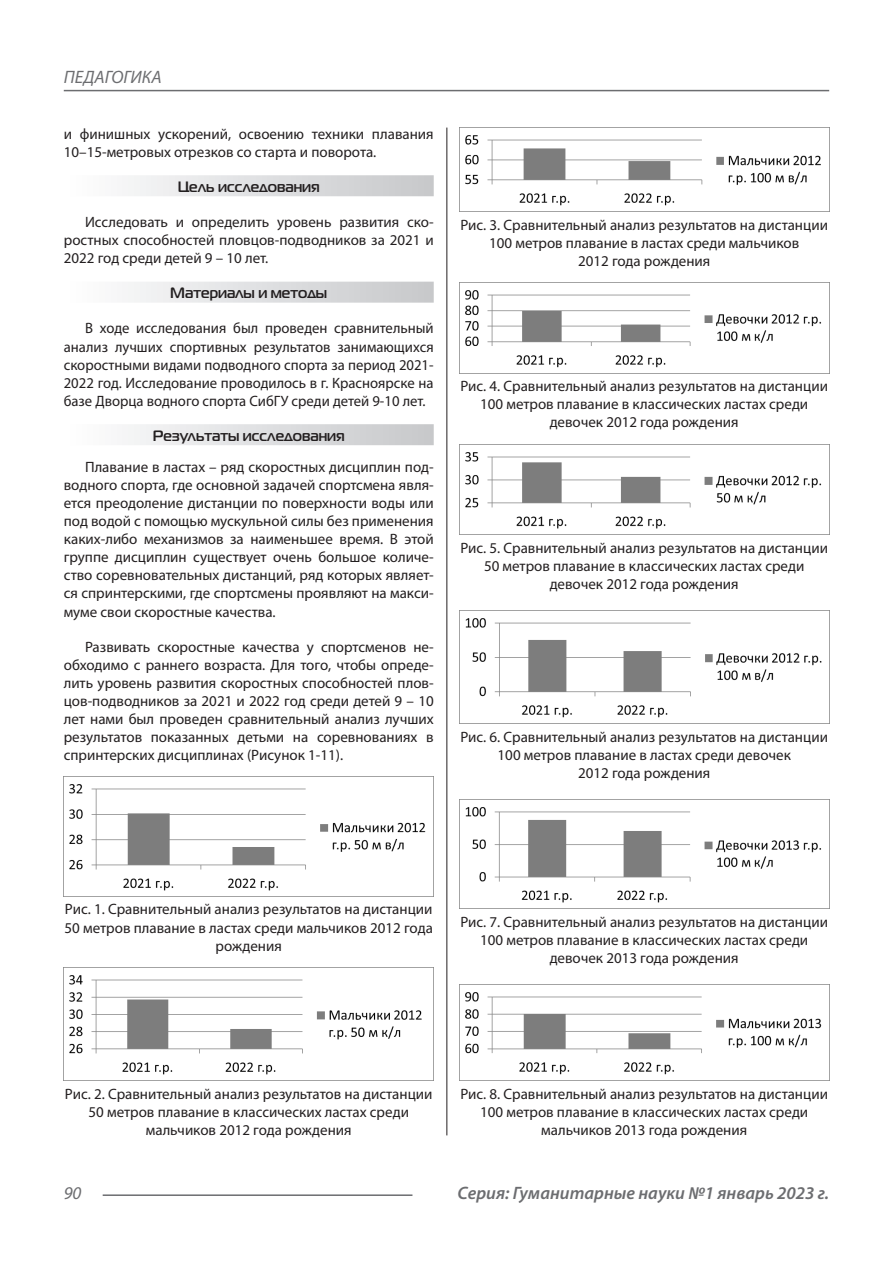
<style>
.page{position:relative;width:893px;height:1263px;background:#fff}
.page>*{position:absolute;margin:0;border:0;box-sizing:border-box;transform-origin:0 0}
.t1{font:italic 600 18px "Myriad Pro";color:#6c6d70}
.t2{font:italic 18px "Myriad Pro";color:#6c6d70}
.Статья_текст{font:15px/18.1px "Myriad Pro";color:#231f20;text-align:center}
.Статья_подзаголовок{font:700 15px "Magistral C";color:#231f20}
</style>
<div class="page">
<hr style="left:446px;top:128px;width:1px;height:1007px;background:#231f20">
<hr style="left:103px;top:1194px;width:309px;height:2px;background:#6c6d70">
<hr style="left:64px;top:90px;width:765px;height:1px;background:#6c6d70">
<div style="left:64px;top:175px;width:370px;height:21px;background:linear-gradient(to right,#fefeff,#c6c8ca)"></div>
<div style="left:64px;top:282px;width:370px;height:21px;background:linear-gradient(to right,#fefeff,#c6c8ca)"></div>
<div style="left:64px;top:424px;width:370px;height:21px;background:linear-gradient(to right,#fefeff,#c6c8ca)"></div>
<img style="left:64px;top:776px;width:370px;height:120px">
<img style="left:64px;top:968px;width:370px;height:113px">
<img style="left:459px;top:128px;width:370px;height:84px">
<img style="left:459px;top:282px;width:370px;height:91px">
<img style="left:459px;top:444px;width:370px;height:91px">
<img style="left:459px;top:610px;width:370px;height:113px">
<img style="left:459px;top:799px;width:370px;height:110px">
<img style="left:459px;top:984px;width:370px;height:97px">
<p class="t2" style="left:64px;top:66px;width:100px">ПЕДАГОГИКА</p>
<p class="Статья_текст" style="left:64px;top:124px;width:371px;text-align:left">и финишных ускорений, освоению техники плавания<br>10–15-метровых отрезков со старта и поворота.</p>
<p class="Статья_подзаголовок" style="left:178px;top:178px;width:144px">Цель исследования</p>
<p class="Статья_текст" style="left:64px;top:213px;width:371px;text-align:justify;text-indent:21px">Исследовать и определить уровень развития ско&shy;ростных способностей пловцов-подводников за 2021 и 2022 год среди детей 9 – 10 лет.</p>
<p class="Статья_подзаголовок" style="left:170px;top:284px;width:158px">Материалы и методы</p>
<p class="Статья_текст" style="left:64px;top:319px;width:371px;text-align:justify;text-indent:21px">В ходе исследования был проведен сравнительный анализ лучших спортивных результатов занимающихся скоростными видами подводного спорта за период 2021- 2022 год. Исследование проводилось в г. Красноярске на базе Дворца водного спорта СибГУ среди детей 9-10 лет.</p>
<p class="Статья_подзаголовок" style="left:153px;top:427px;width:193px">Результаты исследования</p>
<p class="Статья_текст" style="left:64px;top:457px;width:371px;text-align:justify;text-indent:21px">Плавание в ластах – ряд скоростных дисциплин под&shy;водного спорта, где основной задачей спортсмена явля&shy;ется преодоление дистанции по поверхности воды или под водой с помощью мускульной силы без применения каких-либо механизмов за наименьшее время. В этой группе дисциплин существует очень большое количе&shy;ство соревновательных дистанций, ряд которых являет&shy;ся спринтерскими, где спортсмены проявляют на макси&shy;муме свои скоростные качества.</p>
<p class="Статья_текст" style="left:64px;top:637px;width:371px;text-align:justify;text-indent:21px">Развивать скоростные качества у спортсменов не&shy;обходимо с раннего возраста. Для того, чтобы опреде&shy;лить уровень развития скоростных способностей плов&shy;цов-подводников за 2021 и 2022 год среди детей 9 – 10 лет нами был проведен сравнительный анализ лучших результатов показанных детьми на соревнованиях в спринтерских дисциплинах (Рисунок 1-11).</p>
<p class="Статья_текст" style="left:460px;top:215px;width:369px">Рис. 3. Сравнительный анализ результатов на дистанции<br>100 метров плавание в ластах среди мальчиков</p>
<p class="Статья_текст" style="left:578px;top:252px;width:134px">2012 года рождения</p>
<p class="Статья_текст" style="left:460px;top:377px;width:369px">Рис. 4. Сравнительный анализ результатов на дистанции<br>100 метров плавание в классических ластах среди</p>
<p class="Статья_текст" style="left:550px;top:413px;width:190px">девочек 2012 года рождения</p>
<p class="Статья_текст" style="left:460px;top:539px;width:369px">Рис. 5. Сравнительный анализ результатов на дистанции<br>50 метров плавание в классических ластах среди</p>
<p class="Статья_текст" style="left:550px;top:575px;width:190px">девочек 2012 года рождения</p>
<p class="Статья_текст" style="left:460px;top:727px;width:369px">Рис. 6. Сравнительный анализ результатов на дистанции<br>100 метров плавание в ластах среди девочек</p>
<p class="Статья_текст" style="left:578px;top:763px;width:134px">2012 года рождения</p>
<p class="Статья_текст" style="left:65px;top:900px;width:370px">Рис. 1. Сравнительный анализ результатов на дистанции<br>50 метров плавание в ластах среди мальчиков 2012 года рождения</p>
<p class="Статья_текст" style="left:460px;top:912px;width:369px">Рис. 7. Сравнительный анализ результатов на дистанции<br>100 метров плавание в классических ластах среди</p>
<p class="Статья_текст" style="left:550px;top:949px;width:190px">девочек 2013 года рождения</p>
<p class="Статья_текст" style="left:65px;top:1084px;width:369px">Рис. 2. Сравнительный анализ результатов на дистанции<br>50 метров плавание в классических ластах среди</p>
<p class="Статья_текст" style="left:146px;top:1120px;width:207px">мальчиков 2012 года рождения</p>
<p class="Статья_текст" style="left:460px;top:1085px;width:369px">Рис. 8. Сравнительный анализ результатов на дистанции<br>100 метров плавание в классических ластах среди</p>
<p class="Статья_текст" style="left:541px;top:1121px;width:207px">мальчиков 2013 года рождения</p>
<p class="t2" style="left:64px;top:1182px;width:19px">90</p>
<p class="t1" style="left:458px;top:1182px;width:373px">Серия: Гуманитарные науки №1 январь 2023 г.</p>
</div>
